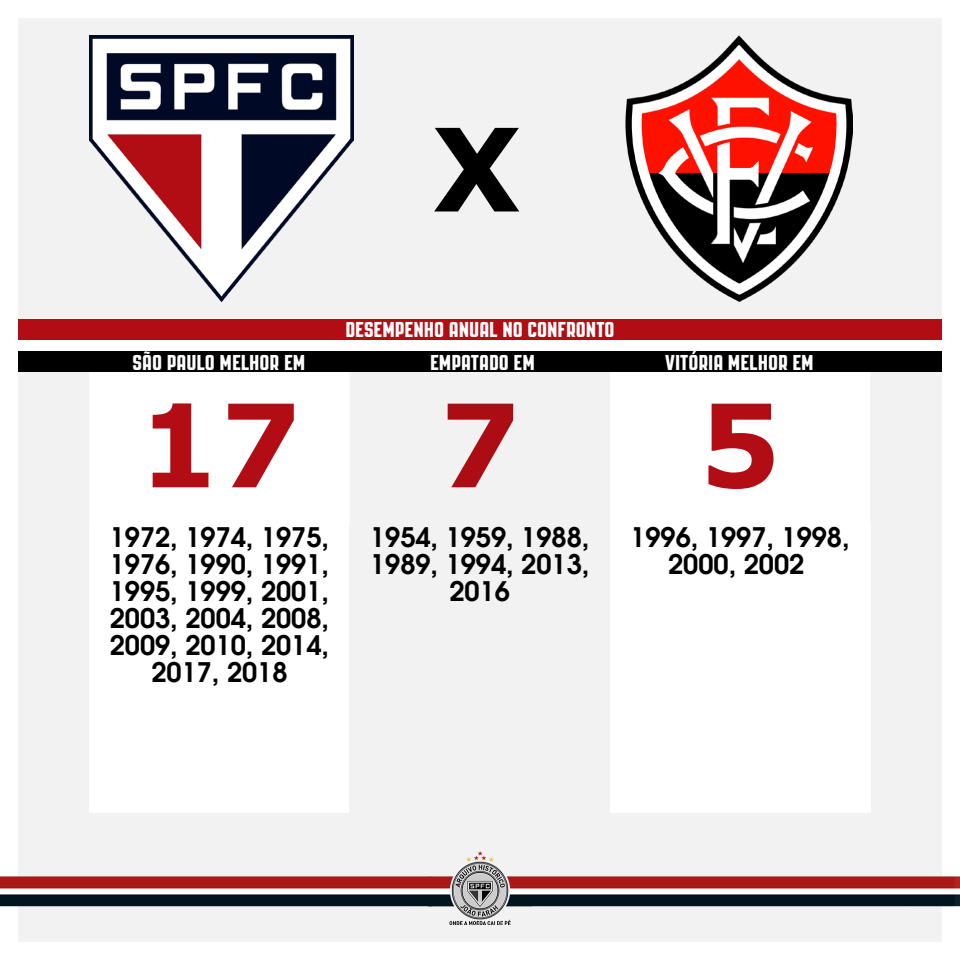
<style>
.page{position:relative;width:960px;height:960px;background:#fff}
.page>*{position:absolute;margin:0;border:0;box-sizing:border-box;transform-origin:0 0}
.t1{font:700 115px "Verdana";color:#b20d15}
.t2{font:700 115px "Verdana";color:#000}
.t3{font:600 27px/27px "Avant Garde";color:#000;text-align:center}
.t4{font:21.5px "PAG Revolucion";color:#fff}
.s1{color:#ac0d14}
.s2{color:#fff}
</style>
<div class="page">
<div style="left:18px;top:18px;width:924px;height:322px;background:#f2f2f2"></div>
<div style="left:18px;top:372px;width:924px;height:570px;background:#f2f2f2"></div>
<img style="left:89px;top:36px;width:264px;height:266px">
<img style="left:0;top:852px;width:960px;height:72px">
<div style="left:90px;top:372px;width:259px;height:153px;background:#fff"></div>
<div style="left:610px;top:372px;width:260px;height:153px;background:#fff"></div>
<div style="left:18px;top:351px;width:924px;height:21px;background:#000"></div>
<div style="left:18px;top:320px;width:924px;height:20px;background:#b20d15"></div>
<div style="left:89px;top:525px;width:782px;height:288px;background:#fff"></div>
<div style="left:350px;top:525px;width:260px;height:287px;background:#f2f2f2"></div>
<img style="left:625px;top:36px;width:227px;height:266px">
<h1 class="t2" style="left:433px;top:88px;width:89px">X</h1>
<p class="t4" style="left:345px;top:318px;width:271px">DESEMPENHO ANUAL NO CONFRONTO</p>
<p class="t4" style="left:133px;top:351px;width:174px">SÃO PAULO MELHOR EM</p>
<p class="t4" style="left:430px;top:351px;width:106px">EMPATADO EM</p>
<p class="t4" style="left:665px;top:351px;width:150px">VITÓRIA MELHOR EM</p>
<h1 class="t1" style="left:138px;top:364px;width:384px">17 <span class="s1">7</span></h1>
<h1 class="t1" style="left:699px;top:364px;width:83px">5</h1>
<p class="t3" style="left:110px;top:524px;width:221px">1972, 1974, 1975,<br>1976, 1990, 1991,<br>1995, 1999, 2001,<br>2003, 2004, 2008,<br>2009, 2010, 2014,<br>2017, 2018</p>
<p class="t3" style="left:370px;top:524px;width:221px">1954, 1959, 1988,<br>1989, 1994, 2013,<br>2016</p>
<p class="t3" style="left:630px;top:524px;width:221px">1996, 1997, 1998,<br>2000, 2002<span class="s2">,</span></p>
</div>
